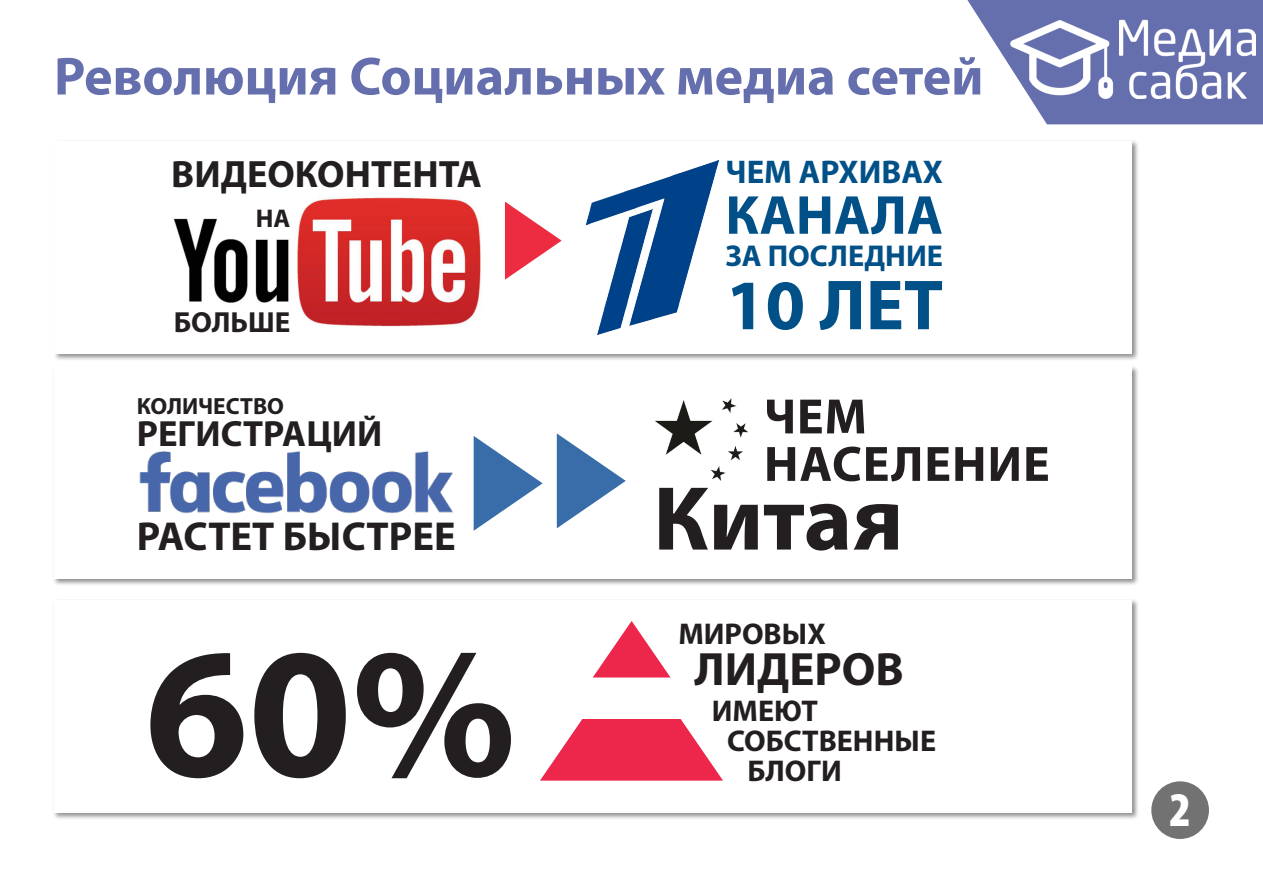
<style>
.page{position:relative;width:1263px;height:893px;background:#fff}
.page>*{position:absolute;margin:0;border:0;box-sizing:border-box;transform-origin:0 0}
.t1{font:700 186.6px "Myriad Pro";color:#231f20}
.t2{font:700 91.5px "Myriad Pro";letter-spacing:-.005em;color:#231f20}
.t3{font:700 71.55px "Myriad Pro";color:#015087}
.t4{font:700 55.35px "Myriad Pro";color:#015087}
.t5{font:700 54px "Myriad Pro";color:#666fad}
.t6{font:700 50.1px "Myriad Pro";letter-spacing:.02em;color:#231f20}
.t7{font:900 condensed 48.6px "Myriad Pro";color:#fff}
.t8{font:700 46.95px "Myriad Pro";color:#231f20}
.t9{font:700 40.5px "Myriad Pro";color:#231f20}
.t10{font:700 38.25px "Myriad Pro";color:#231f20}
.t11{font:700 36.6px "Myriad Pro";color:#231f20}
.t12{font:700 33px "Myriad Pro";color:#015087}
.t13{font:700 30.15px "Myriad Pro";color:#231f20}
.t14{font:700 30.15px "Myriad Pro";color:#015087}
.t15{font:700 29.1px "Myriad Pro";color:#231f20}
.t16{font:700 25.65px "Myriad Pro";color:#231f20}
.t17{font:700 23.4px "Myriad Pro";color:#231f20}
</style>
<div class="page">
<div style="left:53px;top:139px;width:1087px;height:222px;background:#231f20;opacity:.5"></div>
<div style="left:55px;top:141px;width:1077px;height:213px;background:#fff"></div>
<div style="left:52px;top:365px;width:1087px;height:222px;background:#231f20;opacity:.5"></div>
<div style="left:54px;top:366px;width:1077px;height:213px;background:#fff"></div>
<div style="left:52px;top:598px;width:1087px;height:222px;background:#231f20;opacity:.5"></div>
<div style="left:54px;top:600px;width:1077px;height:213px;background:#fff"></div>
<div style="left:1151px;top:781px;width:58px;height:58px;background:#727273;border-radius:50%"></div>
<svg style="left:967px;top:0;width:296px;height:124px"></svg>
<img style="left:1009px;top:20px;width:124px;height:87px">
<img style="left:1119px;top:17px;width:136px;height:81px">
<img style="left:173px;top:197px;width:308px;height:130px">
<img style="left:585px;top:160px;width:134px;height:175px">
<svg style="left:505px;top:202px;width:57px;height:78px"></svg>
<img style="left:139px;top:451px;width:314px;height:62px">
<svg style="left:474px;top:436px;width:69px;height:95px"></svg>
<svg style="left:557px;top:433px;width:69px;height:95px"></svg>
<img style="left:655px;top:398px;width:93px;height:83px">
<svg style="left:540px;top:621px;width:183px;height:160px"></svg>
<p class="t5" style="left:54px;top:41px;width:931px">Революция Социальных медиа сетей</p>
<p class="t10" style="left:171px;top:149px;width:312px">ВИДЕОКОНТЕНТА</p>
<p class="t16" style="left:256px;top:201px;width:36px">НА</p>
<p class="t15" style="left:174px;top:303px;width:118px">БОЛЬШЕ</p>
<p class="t17" style="left:137px;top:390px;width:149px">КОЛИЧЕСТВО</p>
<p class="t11" style="left:137px;top:410px;width:247px">РЕГИСТРАЦИЙ</p>
<p class="t9" style="left:137px;top:509px;width:320px">РАСТЕТ БЫСТРЕЕ</p>
<p class="t1" style="left:145px;top:592px;width:373px">60%</p>
<p class="t12" style="left:725px;top:150px;width:219px">ЧЕМ АРХИВАХ</p>
<p class="t4" style="left:725px;top:179px;width:219px">КАНАЛА</p>
<p class="t14" style="left:725px;top:236px;width:219px">ЗА ПОСЛЕДНИЕ</p>
<p class="t3" style="left:726px;top:258px;width:219px">10 ЛЕТ</p>
<p class="t6" style="left:764px;top:384px;width:104px">ЧЕМ</p>
<p class="t6" style="left:764px;top:431px;width:287px">НАСЕЛЕНИЕ</p>
<p class="t2" style="left:653px;top:459px;width:252px">Китая</p>
<p class="t13" style="left:678px;top:614px;width:149px">МИРОВЫХ</p>
<p class="t8" style="left:694px;top:639px;width:211px">ЛИДЕРОВ</p>
<p class="t13" style="left:712px;top:691px;width:108px">ИМЕЮТ</p>
<p class="t13" style="left:727px;top:721px;width:211px">СОБСТВЕННЫЕ</p>
<p class="t13" style="left:747px;top:751px;width:96px">БЛОГИ</p>
<p class="t7" style="left:1169px;top:783px;width:23px">2</p>
</div>
